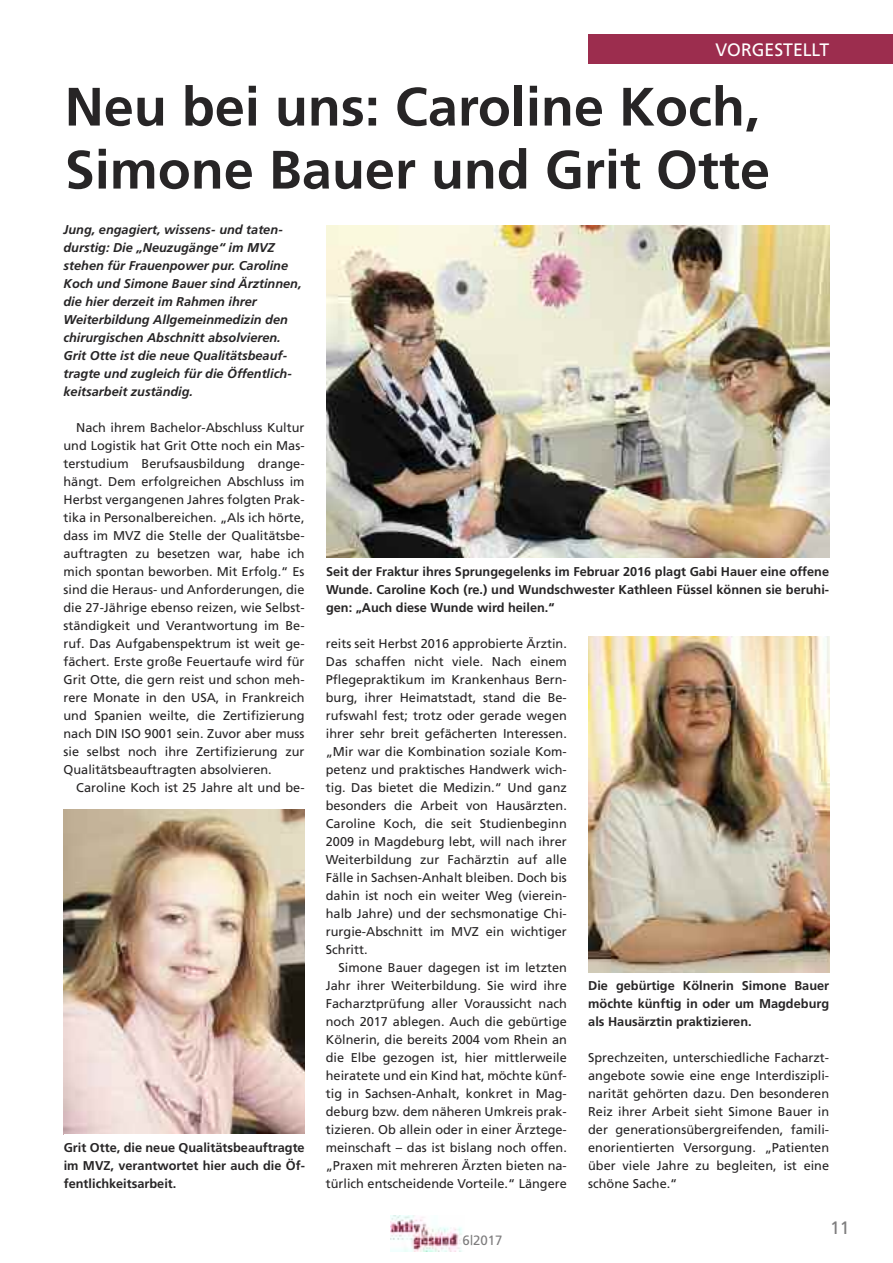
<style>
.page{position:relative;width:893px;height:1263px;background:#fff}
.page>*{position:absolute;margin:0;border:0;box-sizing:border-box;transform-origin:0 0}
.t1{font:700 54px/63px "Frutiger";color:#272526}
.t2{font:18px "Frutiger";color:#fff}
.t3{font:18px "Frutiger";color:#7d7c7d}
.t4{font:13.5px "Frutiger";color:#7d7c7d}
.t5{font:12.75px/18px "Frutiger";color:#272526;text-align:justify}
.t6{font:700 12.75px/18px "Frutiger";color:#272526;text-align:justify}
.t7{font:italic 700 12.75px/18px "Frutiger";color:#272526}
</style>
<div class="page">
<div style="left:588px;top:34px;width:305px;height:30px;background:#9c2d4e"></div>
<img style="left:390px;top:1216px;width:72px;height:36px">
<img style="left:326px;top:225px;width:503px;height:333px">
<img style="left:64px;top:810px;width:241px;height:324px">
<img style="left:588px;top:636px;width:241px;height:336px">
<h2 class="t2" style="left:715px;top:42px;width:115px">VORGESTELLT</h2>
<h1 class="t1" style="left:65px;top:79px;width:707px">Neu bei uns: Caroline Koch,<br>Simone Bauer und Grit Otte</h1>
<p class="t7" style="left:64px;top:222px;width:240px">Jung, engagiert, wissens- und taten&shy;durstig: Die „Neuzugänge“ im MVZ stehen für Frauenpower pur. Caroline Koch und Simone Bauer sind Ärztinnen, die hier derzeit im Rahmen ihrer Weiterbildung Allgemeinmedizin den chirurgischen Abschnitt absolvieren.<br>Grit Otte ist die neue Qualitätsbeauf&shy;tragte und zugleich für die Öffentlich&shy;keitsarbeit zuständig.</p>
<p class="t5" style="left:64px;top:420px;width:243px;text-indent:13px">Nach ihrem Bachelor-Abschluss Kultur und Logistik hat Grit Otte noch ein Mas&shy;terstudium Berufsausbildung drange&shy;hängt. Dem erfolgreichen Abschluss im Herbst vergangenen Jahres folgten Prak&shy;tika in Personalbereichen. „Als ich hörte, dass im MVZ die Stelle der Qualitätsbe&shy;auftragten zu besetzen war, habe ich mich spontan beworben. Mit Erfolg.“ Es sind die Heraus- und Anforderungen, die die 27-Jährige ebenso reizen, wie Selbst&shy;ständigkeit und Verantwortung im Be&shy;ruf. Das Aufgabenspektrum ist weit ge&shy;fächert. Erste große Feuertaufe wird für Grit Otte, die gern reist und schon meh&shy;rere Monate in den USA, in Frankreich und Spanien weilte, die Zertifizierung nach DIN ISO 9001 sein. Zuvor aber muss sie selbst noch ihre Zertifizierung zur Qualitätsbeauftragten absolvieren.</p>
<p class="t5" style="left:76px;top:780px;width:230px">Caroline Koch ist 25 Jahre alt und be-</p>
<p class="t6" style="left:64px;top:1140px;width:243px">Grit Otte, die neue Qualitätsbeauftragte im MVZ, verantwortet hier auch die Öf&shy;fentlichkeitsarbeit.</p>
<p class="t6" style="left:326px;top:564px;width:505px">Seit der Fraktur ihres Sprungegelenks im Februar 2016 plagt Gabi Hauer eine offene Wunde. Caroline Koch (re.) und Wundschwester Kathleen Füssel können sie beruhi&shy;gen: „Auch diese Wunde wird heilen.“</p>
<p class="t5" style="left:326px;top:636px;width:243px">reits seit Herbst 2016 approbierte Ärztin.<br>Das schaffen nicht viele. Nach einem Pflegepraktikum im Krankenhaus Bern&shy;burg, ihrer Heimatstadt, stand die Be&shy;rufswahl fest; trotz oder gerade wegen ihrer sehr breit gefächerten Interessen. „Mir war die Kombination soziale Kom&shy;petenz und praktisches Handwerk wich&shy;tig. Das bietet die Medizin.“ Und ganz besonders die Arbeit von Hausärzten.<br>Caroline Koch, die seit Studienbeginn 2009 in Magdeburg lebt, will nach ihrer Weiterbildung zur Fachärztin auf alle Fälle in Sachsen-Anhalt bleiben. Doch bis dahin ist noch ein weiter Weg (vierein&shy;halb Jahre) und der sechsmonatige Chi&shy;rurgie-Abschnitt im MVZ ein wichtiger Schritt.</p>
<p class="t5" style="left:326px;top:960px;width:243px;text-indent:13px">Simone Bauer dagegen ist im letzten Jahr ihrer Weiterbildung. Sie wird ihre Facharztprüfung aller Voraussicht nach noch 2017 ablegen. Auch die gebürtige Kölnerin, die bereits 2004 vom Rhein an die Elbe gezogen ist, hier mittlerweile heiratete und ein Kind hat, möchte künf&shy;tig in Sachsen-Anhalt, konkret in Mag&shy;deburg bzw. dem näheren Umkreis prak&shy;tizieren. Ob allein oder in einer Ärztege&shy;meinschaft – das ist bislang noch offen. „Praxen mit mehreren Ärzten bieten na&shy;türlich entscheidende Vorteile.“ Längere</p>
<p class="t4" style="left:463px;top:1235px;width:41px">6|2017</p>
<p class="t6" style="left:588px;top:978px;width:242px">Die gebürtige Kölnerin Simone Bauer möchte künftig in oder um Magdeburg als Hausärztin praktizieren.</p>
<p class="t5" style="left:588px;top:1050px;width:243px">Sprechzeiten, unterschiedliche Facharzt&shy;angebote sowie eine enge Interdiszipli&shy;narität gehörten dazu. Den besonderen Reiz ihrer Arbeit sieht Simone Bauer in der generationsübergreifenden, famili&shy;enorientierten Versorgung. „Patienten über viele Jahre zu begleiten, ist eine schöne Sache.“</p>
<h2 class="t3" style="left:830px;top:1220px;width:21px">11</h2>
</div>
